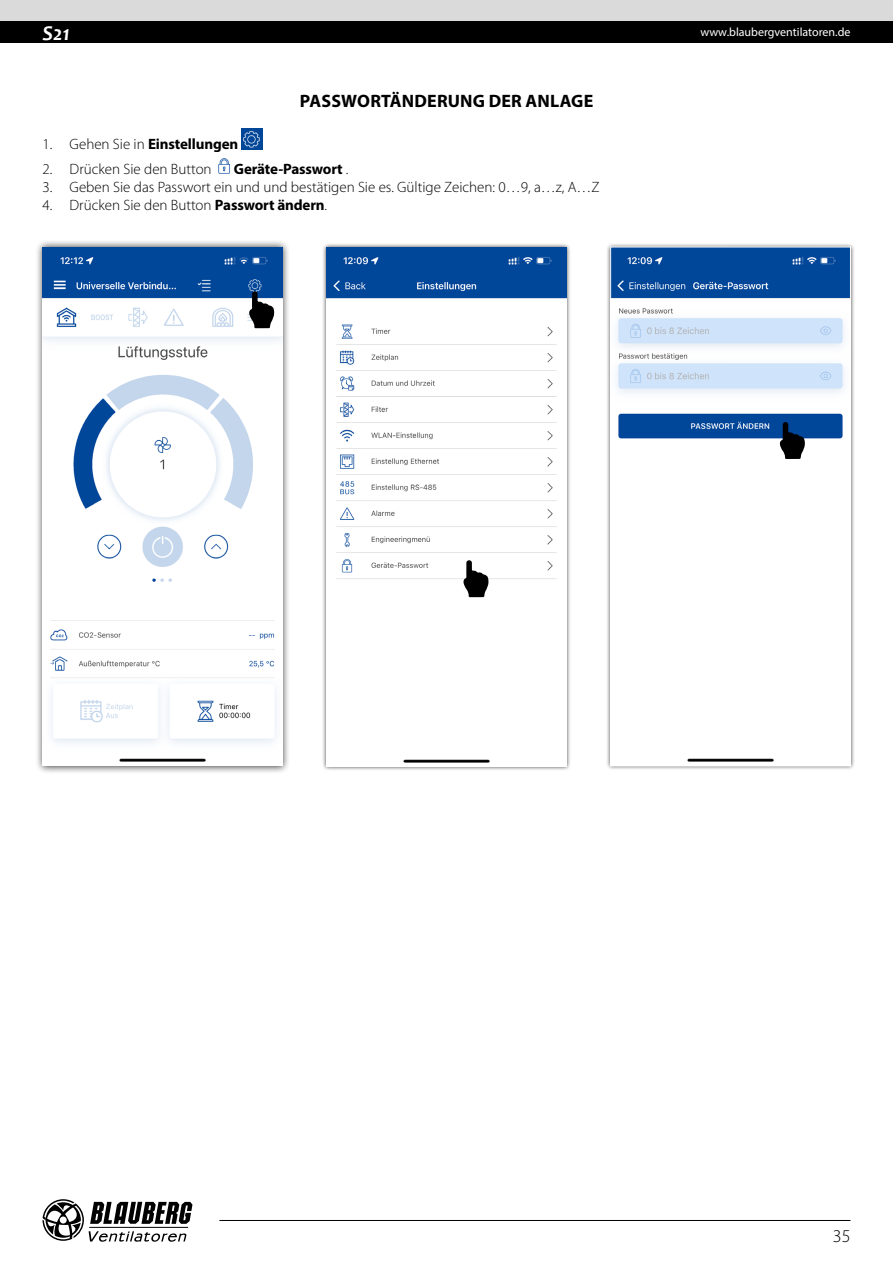
<style>
.page{position:relative;width:893px;height:1263px;background:#fff}
.page>*{position:absolute;margin:0;border:0;box-sizing:border-box;transform-origin:0 0}
.t1{font:italic 700 21px "Candara";color:#fff}
.t2{font:700 18px "Myriad Pro";letter-spacing:.01em;color:#000}
.t3{font:300 18px "Myriad Pro";color:#000}
.t4{font:300 15px "Myriad Pro";color:#000}
.t5{font:700 15px "Myriad Pro";letter-spacing:-.01em;color:#000}
.t6{font:12px "Myriad Pro";color:#fff}
.s1{font-weight:300}
.s2{font-weight:700}
</style>
<div class="page">
<div style="left:0;top:0;width:893px;height:21px;background:#dadada"></div>
<div style="left:0;top:21px;width:893px;height:22px;background:#000"></div>
<svg style="left:43px;top:1199px;width:149px;height:43px"></svg>
<hr style="left:219px;top:1220px;width:631px;height:1px;background:#000">
<img style="left:241px;top:128px;width:21px;height:21px">
<img style="left:218px;top:158px;width:12px;height:16px">
<div style="left:35px;top:239px;width:255px;height:535px;background:#000;opacity:.75"></div>
<img style="left:43px;top:247px;width:239px;height:519px">
<div style="left:322px;top:243px;width:249px;height:527px;background:#000;opacity:.75"></div>
<img style="left:327px;top:247px;width:239px;height:519px">
<div style="left:606px;top:242px;width:249px;height:528px;background:#000;opacity:.75"></div>
<img style="left:612px;top:249px;width:236px;height:515px">
<div style="left:610px;top:247px;width:240px;height:519px;border:1px solid #fff"></div>
<svg style="left:249px;top:291px;width:25px;height:37px"></svg>
<svg style="left:780px;top:422px;width:25px;height:37px"></svg>
<svg style="left:463px;top:560px;width:25px;height:37px"></svg>
<h1 class="t1" style="left:43px;top:20px;width:29px">S21</h1>
<p class="t6" style="left:700px;top:25px;width:152px">www.blaubergventilatoren.de</p>
<p class="t2" style="left:300px;top:89px;width:295px">PASSWORTÄNDERUNG DER ANLAGE</p>
<p class="t5" style="left:43px;top:134px;width:197px"><span class="s1">1. Gehen Sie in</span> Einstellungen</p>
<p class="t4" style="left:43px;top:160px;width:171px">2. Drücken Sie den Button</p>
<p class="t5" style="left:234px;top:159px;width:116px">Geräte-Passwort <span class="s1">.</span></p>
<p class="t4" style="left:43px;top:178px;width:558px">3. Geben Sie das Passwort ein und und bestätigen Sie es. Gültige Zeichen: 0…9, a…z, A…Z</p>
<p class="t4" style="left:43px;top:196px;width:286px">4. Drücken Sie den Button <span class="s2">Passwort ändern</span>.</p>
<p class="t3" style="left:833px;top:1226px;width:19px">35</p>
</div>
